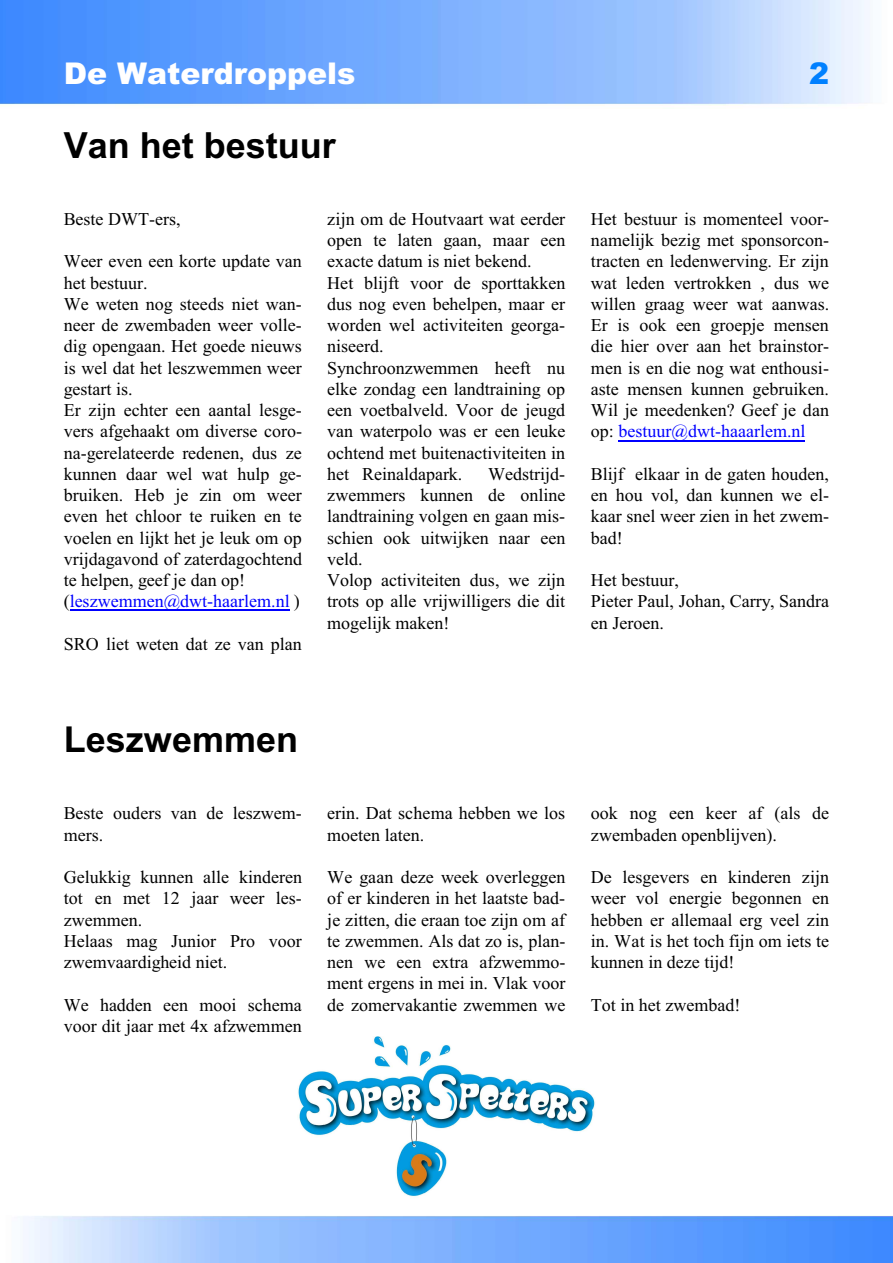
<style>
.page{position:relative;width:893px;height:1263px;background:#fff}
.page>*{position:absolute;margin:0;border:0;box-sizing:border-box;transform-origin:0 0}
.t1{font:700 36px "Arial";color:#000}
.t2{font:900 30px "Arial";color:#fff}
.t3{font:900 30px "Arial";color:#0080ff}
.t4{font:18px/21.3px "Times New Roman";color:#000}
.s1{color:#00f}
</style>
<div class="page">
<img style="left:0;top:0;width:893px;height:1263px">
<img style="left:298px;top:1036px;width:297px;height:163px">
<hr style="left:70px;top:610px;width:219px;height:1px;background:#00f">
<hr style="left:618px;top:440px;width:187px;height:1px;background:#00f">
<h2 class="t2" style="left:64px;top:63px;width:293px">De Waterdroppels</h2>
<h2 class="t3" style="left:809px;top:63px;width:21px">2</h2>
<h1 class="t1" style="left:64px;top:132px;width:274px">Van het bestuur</h1>
<p class="t4" style="left:64px;top:210px;width:118px">Beste DWT-ers,</p>
<p class="t4" style="left:64px;top:252px;width:240px">Weer even een korte update van het bestuur.<br>We weten nog steeds niet wan&shy;neer de zwembaden weer volle&shy;dig opengaan. Het goede nieuws is wel dat het leszwemmen weer gestart is.<br>Er zijn echter een aantal lesge&shy;vers afgehaakt om diverse coro&shy;na-gerelateerde redenen, dus ze kunnen daar wel wat hulp ge&shy;bruiken. Heb je zin om weer even het chloor te ruiken en te voelen en lijkt het je leuk om op vrijdagavond of zaterdagochtend te helpen, geef je dan op! (<span class="s1">leszwemmen@dwt-haarlem.nl</span> )</p>
<p class="t4" style="left:64px;top:635px;width:240px">SRO liet weten dat ze van plan</p>
<p class="t4" style="left:327px;top:210px;width:240px">zijn om de Houtvaart wat eerder open te laten gaan, maar een exacte datum is niet bekend.<br>Het blijft voor de sporttakken dus nog even behelpen, maar er worden wel activiteiten georga&shy;niseerd.<br>Synchroonzwemmen heeft nu elke zondag een landtraining op een voetbalveld. Voor de jeugd van waterpolo was er een leuke ochtend met buitenactiviteiten in het Reinaldapark.</p>
<p class="t4" style="left:327px;top:465px;width:240px;text-indent:161px">Wedstrijd&shy;zwemmers kunnen de online landtraining volgen en gaan mis&shy;schien ook uitwijken naar een veld.<br>Volop activiteiten dus, we zijn trots op alle vrijwilligers die dit mogelijk maken!</p>
<p class="t4" style="left:591px;top:210px;width:240px;text-align:justify">Het bestuur is momenteel voor&shy;namelijk bezig met sponsorcon&shy;tracten en ledenwerving. Er zijn wat leden vertrokken , dus we willen graag weer wat aanwas.<br>Er is ook een groepje mensen die hier over aan het brainstor&shy;men is en die nog wat enthousi&shy;aste mensen kunnen gebruiken.<br>Wil je meedenken? Geef je dan op: <span class="s1">bestuur@dwt-haaarlem.nl</span></p>
<p class="t4" style="left:591px;top:465px;width:240px;text-align:justify">Blijf elkaar in de gaten houden, en hou vol, dan kunnen we el&shy;kaar snel weer zien in het zwem&shy;bad!</p>
<p class="t4" style="left:591px;top:571px;width:240px">Het bestuur,<br>Pieter Paul, Johan, Carry, Sandra en Jeroen.</p>
<h1 class="t1" style="left:64px;top:726px;width:236px">Leszwemmen</h1>
<p class="t4" style="left:64px;top:804px;width:240px">Beste ouders van de leszwem&shy;mers.</p>
<p class="t4" style="left:64px;top:868px;width:240px">Gelukkig kunnen alle kinderen tot en met 12 jaar weer les&shy;zwemmen.<br>Helaas mag Junior Pro voor zwemvaardigheid niet.</p>
<p class="t4" style="left:64px;top:996px;width:240px">We hadden een mooi schema voor dit jaar met 4x afzwemmen</p>
<p class="t4" style="left:327px;top:804px;width:239px">erin. Dat schema hebben we los moeten laten.</p>
<p class="t4" style="left:327px;top:868px;width:240px;text-align:justify">We gaan deze week overleggen of er kinderen in het laatste bad&shy;je zitten, die eraan toe zijn om af te zwemmen. Als dat zo is, plan&shy;nen we een extra afzwemmo&shy;ment ergens in mei in. Vlak voor de zomervakantie zwemmen we</p>
<p class="t4" style="left:591px;top:804px;width:240px">ook nog een keer af (als de zwembaden openblijven).</p>
<p class="t4" style="left:591px;top:868px;width:240px;text-align:justify">De lesgevers en kinderen zijn weer vol energie begonnen en hebben er allemaal erg veel zin in. Wat is het toch fijn om iets te kunnen in deze tijd!</p>
<p class="t4" style="left:591px;top:996px;width:151px">Tot in het zwembad!</p>
</div>
